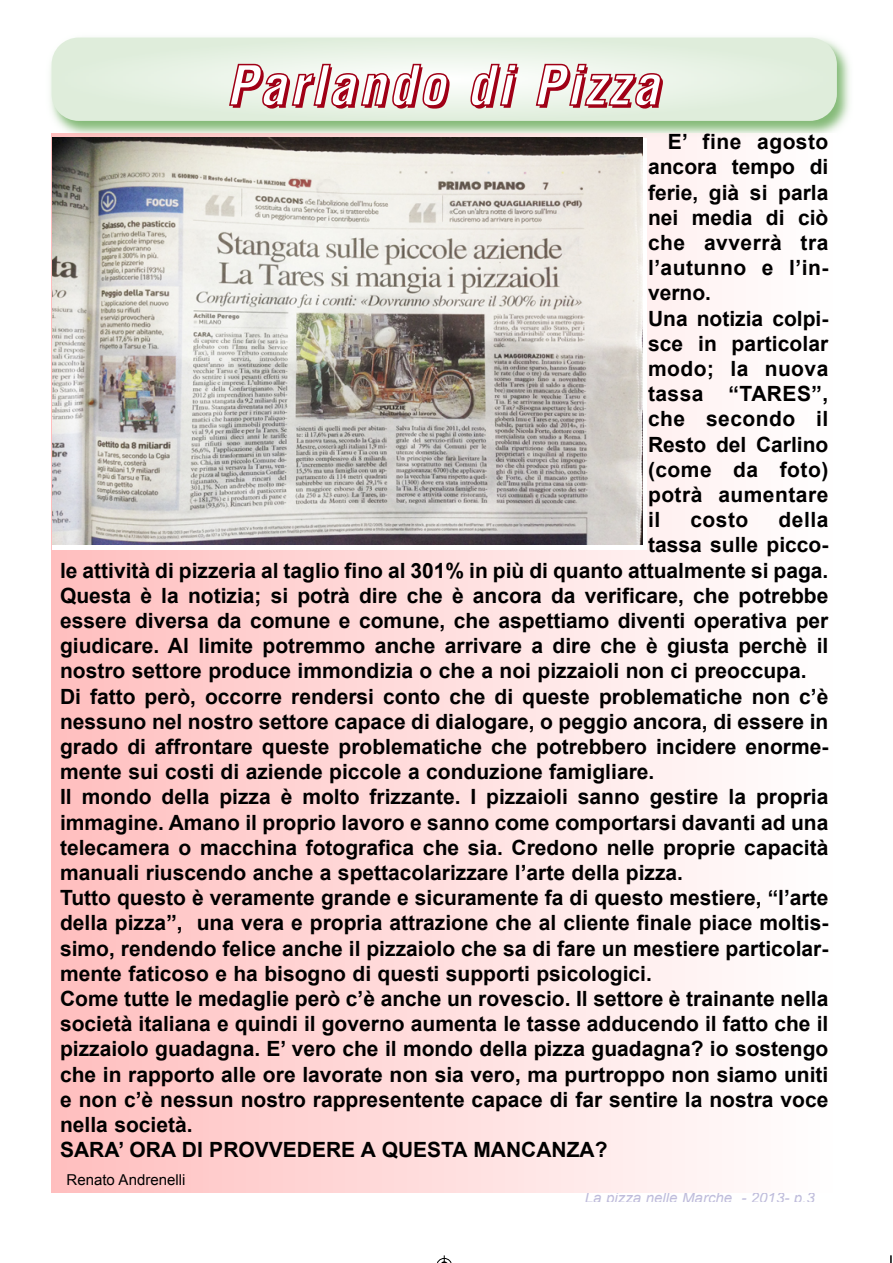
<style>
.page{position:relative;width:893px;height:1263px;background:#fff}
.page>*{position:absolute;margin:0;border:0;box-sizing:border-box;transform-origin:0 0}
.t1{font:italic 700 condensed 54px "Helvetica";letter-spacing:.055em;color:#a00016}
.t2{font:700 21px/25.2px "Arial";color:#000}
.t3{font:italic 15px "Arial";color:#bfbcdb}
.t4{font:15px "Arial";color:#000}
</style>
<div class="page">
<img style="left:50px;top:37px;width:800px;height:103px">
<img style="left:52px;top:38px;width:784px;height:83px">
<svg style="left:228px;top:63px;width:434px;height:44px"></svg>
<img style="left:52px;top:138px;width:591px;height:407px">
<svg style="left:437px;top:1255px;width:15px;height:8px"></svg>
<h1 class="t1" style="left:229px;top:67px;width:434px">Parlando di Pizza</h1>
<p class="t2" style="left:648px;top:129px;width:182px;text-indent:20px">E’ fine agosto ancora tempo di ferie, già si parla nei media di ciò che avverrà tra l’autunno e l’in&shy;verno.<br>Una notizia colpi&shy;sce in particolar modo; la nuova tassa “TARES”, che secondo il<br>Resto del Carlino (come da foto) potrà aumentare il</p>
<p class="t2" style="left:690px;top:507px;width:59px">costo</p>
<p class="t2" style="left:778px;top:507px;width:51px">della</p>
<p class="t2" style="left:648px;top:533px;width:182px">tassa sulle picco-</p>
<p class="t2" style="left:60px;top:558px;width:769px">le attività di pizzeria al taglio fino al 301% in più di quanto attualmente si paga.</p>
<p class="t2" style="left:60px;top:583px;width:769px">Questa è la notizia; si potrà dire che è ancora da verificare, che potrebbe</p>
<p class="t2" style="left:60px;top:608px;width:769px">essere diversa da comune e comune, che aspettiamo diventi operativa per</p>
<p class="t2" style="left:60px;top:633px;width:769px">giudicare. Al limite potremmo anche arrivare a dire che è giusta perchè il</p>
<p class="t2" style="left:60px;top:659px;width:748px">nostro settore produce immondizia o che a noi pizzaioli non ci preoccupa.</p>
<p class="t2" style="left:60px;top:684px;width:769px">Di fatto però, occorre rendersi conto che di queste problematiche non c’è</p>
<p class="t2" style="left:60px;top:709px;width:769px">nessuno nel nostro settore capace di dialogare, o peggio ancora, di essere in</p>
<p class="t2" style="left:60px;top:734px;width:769px">grado di affrontare queste problematiche che potrebbero incidere enorme-</p>
<p class="t2" style="left:60px;top:759px;width:595px">mente sui costi di aziende piccole a conduzione famigliare.</p>
<p class="t2" style="left:60px;top:785px;width:769px">Il mondo della pizza è molto frizzante. I pizzaioli sanno gestire la propria</p>
<p class="t2" style="left:60px;top:810px;width:769px">immagine. Amano il proprio lavoro e sanno come comportarsi davanti ad una</p>
<p class="t2" style="left:60px;top:835px;width:769px">telecamera o macchina fotografica che sia. Credono nelle proprie capacità</p>
<p class="t2" style="left:60px;top:860px;width:624px">manuali riuscendo anche a spettacolarizzare l’arte della pizza.</p>
<p class="t2" style="left:60px;top:885px;width:769px">Tutto questo è veramente grande e sicuramente fa di questo mestiere, “l’arte</p>
<p class="t2" style="left:60px;top:911px;width:769px">della pizza”, una vera e propria attrazione che al cliente finale piace moltis-</p>
<p class="t2" style="left:60px;top:936px;width:769px">simo, rendendo felice anche il pizzaiolo che sa di fare un mestiere particolar-</p>
<p class="t2" style="left:60px;top:961px;width:593px">mente faticoso e ha bisogno di questi supporti psicologici.</p>
<p class="t2" style="left:60px;top:986px;width:769px">Come tutte le medaglie però c’è anche un rovescio. Il settore è trainante nella</p>
<p class="t2" style="left:60px;top:1011px;width:769px">società italiana e quindi il governo aumenta le tasse adducendo il fatto che il</p>
<p class="t2" style="left:60px;top:1037px;width:769px">pizzaiolo guadagna. E’ vero che il mondo della pizza guadagna? io sostengo</p>
<p class="t2" style="left:60px;top:1062px;width:769px">che in rapporto alle ore lavorate non sia vero, ma purtroppo non siamo uniti</p>
<p class="t2" style="left:60px;top:1087px;width:769px">e non c’è nessun nostro rappresentente capace di far sentire la nostra voce</p>
<p class="t2" style="left:60px;top:1112px;width:134px">nella società.</p>
<p class="t2" style="left:60px;top:1137px;width:549px">SARA’ ORA DI PROVVEDERE A QUESTA MANCANZA?</p>
<p class="t4" style="left:66px;top:1172px;width:120px">Renato Andrenelli</p>
<p class="t3" style="left:585px;top:1190px;width:231px">La pizza nelle Marche - 2013- p.3</p>
</div>
